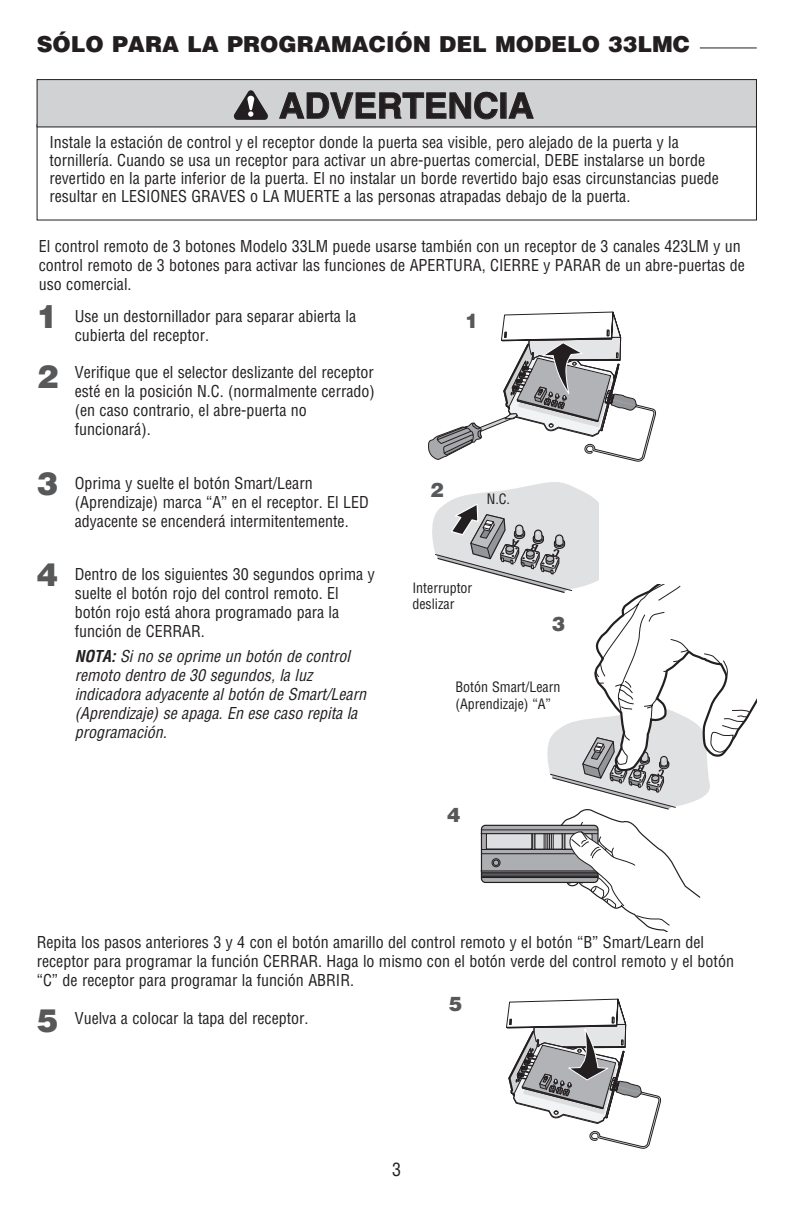
<style>
.page{position:relative;width:792px;height:1224px;background:#fff}
.page>*{position:absolute;margin:0;border:0;box-sizing:border-box;transform-origin:0 0}
.t1{font:700 35.2px "Helvetica";color:#231f20}
.t2{font:900 32px "Helvetica LT Std";color:#57585a}
.t3{font:900 22px "Helvetica LT Std";color:#231f20}
.t4{font:900 20px "Helvetica LT Std";color:#57585a}
.t5{font:condensed 18px "Helvetica LT Std";color:#231f20}
.t6{font:condensed 16px/19px "Helvetica LT Std";color:#231f20}
.t7{font:italic condensed 16px/19px "Helvetica LT Std";color:#231f20}
.t8{font:condensed 14px/16.8px "Helvetica LT Std";color:#231f20}
.s1{font-weight:900;font-stretch:normal;font-size:32px;color:#57585a}
.s2{font-weight:700}
</style>
<div class="page">
<div style="left:37px;top:80px;width:719px;height:47px;background:#d1d2d4"></div>
<svg style="left:233px;top:90px;width:301px;height:30px"></svg>
<div style="left:37px;top:79px;width:720px;height:48px;border:1px solid #231f20"></div>
<hr style="left:700px;top:47px;width:57px;height:1px;background:#231f20">
<svg style="left:428px;top:312px;width:228px;height:150px"></svg>
<svg style="left:506px;top:998px;width:155px;height:151px"></svg>
<svg style="left:432px;top:482px;width:325px;height:449px"></svg>
<h3 class="t3" style="left:37px;top:30px;width:655px">SÓLO PARA LA PROGRAMACIÓN DEL MODELO 33LMC</h3>
<h1 class="t1" style="left:279px;top:84px;width:256px">ADVERTENCIA</h1>
<p class="t6" style="left:49px;top:133px;width:671px;line-height:18px">Instale la estación de control y el receptor donde la puerta sea visible, pero alejado de la puerta y la tornillería. Cuando se usa un receptor para activar un abre-puertas comercial, DEBE instalarse un borde revertido en la parte inferior de la puerta. El no instalar un borde revertido bajo esas circunstancias puede resultar en LESIONES GRAVES o LA MUERTE a las personas atrapadas debajo de la puerta.</p>
<h1 class="t1" style="left:266px;top:165px;width:239px">PRECAUCIÓN</h1>
<p class="t6" style="left:39px;top:236px;width:708px">El control remoto de 3 botones Modelo 33LM puede usarse también con un receptor de 3 canales 423LM y un control remoto de 3 botones para activar las funciones de APERTURA, CIERRE y PARAR de un abre-puertas de uso comercial.</p>
<p class="t6" style="left:75px;top:307px;width:283px;text-indent:-38px"><span class="s1">1</span> Use un destornillador para separar abierta la cubierta del receptor.</p>
<p class="t6" style="left:75px;top:363px;width:302px;text-indent:-38px"><span class="s1">2</span> Verifique que el selector deslizante del receptor esté en la posición N.C. (normalmente cerrado) (en caso contrario, el abre-puerta no funcionará).</p>
<p class="t4" style="left:465px;top:308px;width:15px">1</p>
<p class="t6" style="left:75px;top:474px;width:296px;text-indent:-38px"><span class="s1">3</span> Oprima y suelte el botón Smart/Learn (Aprendizaje) marca “A” en el receptor. El LED adyacente se encenderá intermitentemente.</p>
<p class="t6" style="left:75px;top:565px;width:302px;text-indent:-38px"><span class="s1">4</span> Dentro de los siguientes 30 segundos oprima y suelte el botón rojo del control remoto. El botón rojo está ahora programado para la función de CERRAR.</p>
<p class="t7" style="left:75px;top:647px;width:293px"><span class="s2">NOTA:</span> Si no se oprime un botón de control remoto dentro de 30 segundos, la luz indicadora adyacente al botón de Smart/Learn (Aprendizaje) se apaga. En ese caso repita la programación.</p>
<p class="t4" style="left:430px;top:477px;width:15px">2</p>
<p class="t8" style="left:487px;top:490px;width:25px">N.C.</p>
<p class="t8" style="left:412px;top:579px;width:61px;line-height:16px">Interruptor deslizar</p>
<p class="t4" style="left:552px;top:611px;width:15px">3</p>
<p class="t8" style="left:455px;top:678px;width:106px">Botón Smart/Learn (Aprendizaje) “A”</p>
<p class="t4" style="left:447px;top:802px;width:15px">4</p>
<p class="t6" style="left:37px;top:932px;width:699px">Repita los pasos anteriores 3 y 4 con el botón amarillo del control remoto y el botón “B” Smart/Learn del receptor para programar la función CERRAR. Haga lo mismo con el botón verde del control remoto y el botón “C” de receptor para programar la función ABRIR.</p>
<p class="t6" style="left:75px;top:1009px;width:235px">Vuelva a colocar la tapa del receptor.</p>
<p class="t4" style="left:449px;top:991px;width:15px">5</p>
<h2 class="t2" style="left:37px;top:1000px;width:23px">5</h2>
<p class="t5" style="left:392px;top:1158px;width:10px">3</p>
</div>
